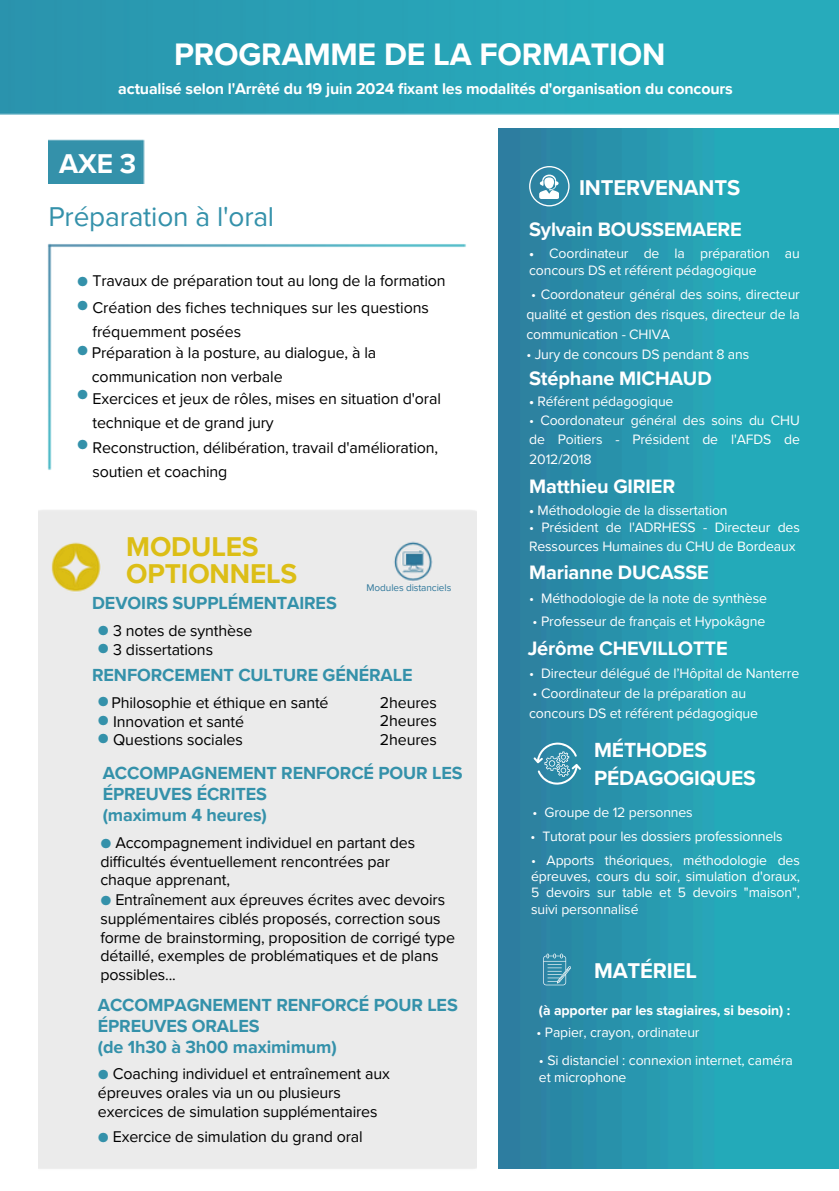
<style>
.page{position:relative;width:839px;height:1191px;background:#fff}
.page>*{position:absolute;margin:0;border:0;box-sizing:border-box;transform-origin:0 0}
.t1{font:700 32px "Proxima Nova";letter-spacing:-.005em;color:#fff}
.t2{font:28px "Proxima Nova";letter-spacing:-.005em;color:#3491aa}
.t3{font:700 28px/27px "Proxima Nova";letter-spacing:-.005em;color:#dcbe16}
.t4{font:700 28px "Proxima Nova";color:#fff}
.t5{font:700 22px "Proxima Nova";letter-spacing:-.005em;color:#fff}
.t6{font:700 21px/28.6px "Proxima Nova";letter-spacing:-.005em;color:#fff}
.t7{font:700 20px "Proxima Nova";letter-spacing:-.01em;color:#fff}
.t8{font:700 18px/21px "Proxima Nova";letter-spacing:-.005em;color:#3491aa}
.t9{font:16px/18.6px "Proxima Nova";letter-spacing:-.01em;color:#000}
.t10{font:700 16px "Proxima Nova";letter-spacing:-.01em;color:#fff}
.t11{font:700 16px/18.6px "Proxima Nova";color:#3491aa}
.t12{font:14px/19.8px "Proxima Nova";letter-spacing:-.01em;color:#fff}
.t13{font:700 14px "Proxima Nova";letter-spacing:-.005em;color:#fff}
.t14{font:10px "Proxima Nova";letter-spacing:-.01em;color:#30789b}
.s1{font-weight:700;color:#3491aa}
.s2{font-weight:700}
</style>
<div class="page">
<div style="left:48px;top:140px;width:97px;height:43px;background:#3491aa"></div>
<img style="left:47px;top:243px;width:419px;height:227px">
<div style="left:38px;top:510px;width:438px;height:659px;background:#ebebeb"></div>
<img style="left:0;top:0;width:838px;height:114px">
<img style="left:498px;top:129px;width:340px;height:1039px">
<svg style="left:529px;top:166px;width:40px;height:40px"></svg>
<svg style="left:531px;top:732px;width:51px;height:61px;background:#4696af"></svg>
<svg style="left:543px;top:954px;width:28px;height:31px"></svg>
<h4 class="t1" style="left:174px;top:36px;width:493px">PROGRAMME DE LA FORMATION</h4>
<p class="t10" style="left:118px;top:80px;width:616px">actualisé selon l'Arrêté du 19 juin 2024 fixant les modalités d'organisation du concours</p>
<p class="t4" style="left:59px;top:147px;width:78px">AXE 3</p>
<p class="t2" style="left:48px;top:200px;width:227px">Préparation à l'oral</p>
<p class="t9" style="left:77px;top:272px;width:370px"><span class="s1">●</span> Travaux de préparation tout au long de la formation</p>
<p class="t9" style="left:92px;top:296px;width:338px;line-height:24px">Création des fiches techniques sur les questions fréquemment posées</p>
<p class="t11" style="left:77px;top:296px;width:13px">●</p>
<p class="t11" style="left:77px;top:341px;width:13px">●</p>
<p class="t11" style="left:77px;top:385px;width:13px">●</p>
<p class="t9" style="left:92px;top:341px;width:286px;line-height:24px">Préparation à la posture, au dialogue, à la communication non verbale</p>
<p class="t9" style="left:92px;top:387px;width:350px;line-height:24px">Exercices et jeux de rôles, mises en situation d'oral technique et de grand jury</p>
<p class="t9" style="left:92px;top:436px;width:347px;line-height:24px">Reconstruction, délibération, travail d'amélioration, soutien et coaching</p>
<p class="t11" style="left:77px;top:435px;width:13px">●</p>
<p class="t3" style="left:126px;top:533px;width:173px">MODULES<br>OPTIONNELS</p>
<h6 class="t8" style="left:92px;top:593px;width:246px">DEVOIRS SUPPLÉMENTAIRES</h6>
<p class="t9" style="left:113px;top:622px;width:141px">3 notes de synthèse<br>3 dissertations</p>
<p class="t11" style="left:98px;top:620px;width:13px">● ●</p>
<p class="t14" style="left:366px;top:582px;width:86px">Modules distanciels</p>
<p class="t8" style="left:92px;top:665px;width:322px">RENFORCEMENT CULTURE GÉNÉRALE</p>
<h1 class="t9" style="left:111px;top:693px;width:219px">Philosophie et éthique en santé</h1>
<p class="t9" style="left:113px;top:713px;width:132px">Innovation et santé<br>Questions sociales</p>
<p class="t11" style="left:98px;top:692px;width:13px;text-align:justify">● ● ●</p>
<p class="t9" style="left:380px;top:693px;width:58px;text-align:justify">2heures 2heures 2heures</p>
<p class="t8" style="left:103px;top:762px;width:361px">ACCOMPAGNEMENT RENFORCÉ POUR LES<br>ÉPREUVES ÉCRITES</p>
<h6 class="t8" style="left:103px;top:804px;width:166px">(maximum 4 heures)</h6>
<h3 class="t9" style="left:100px;top:834px;width:316px"><span class="s1">●</span> Accompagnement individuel en partant des difficultés éventuellement rencontrées par chaque apprenant,</h3>
<p class="t9" style="left:100px;top:891px;width:356px"><span class="s1">●</span> Entraînement aux épreuves écrites avec devoirs supplémentaires ciblés proposés, correction sous forme de brainstorming, proposition de corrigé type détaillé, exemples de problématiques et de plans possibles...</p>
<p class="t8" style="left:98px;top:994px;width:361px">ACCOMPAGNEMENT RENFORCÉ POUR LES<br>ÉPREUVES ORALES</p>
<p class="t8" style="left:98px;top:1036px;width:240px">(de 1h30 à 3h00 maximimum)</p>
<p class="t9" style="left:98px;top:1065px;width:293px"><span class="s1">●</span> Coaching individuel et entraînement aux épreuves orales via un ou plusieurs exercices de simulation supplémentaires</p>
<h2 class="t9" style="left:98px;top:1128px;width:266px"><span class="s1">●</span> Exercice de simulation du grand oral</h2>
<h2 class="t5" style="left:579px;top:175px;width:163px">INTERVENANTS</h2>
<p class="t7" style="left:529px;top:217px;width:214px">Sylvain BOUSSEMAERE</p>
<h5 class="t12" style="left:529px;top:244px;width:272px;line-height:17.6px"><span class="s2">•</span> Coordinateur de la préparation au concours DS et référent pédagogique</h5>
<p class="t12" style="left:526px;top:285px;width:275px;text-align:justify;text-indent:5px">• Coordonateur général des soins, directeur qualité et gestion des risques, directeur de la communication - CHIVA</p>
<p class="t12" style="left:526px;top:345px;width:224px">• Jury de concours DS pendant 8 ans</p>
<p class="t7" style="left:529px;top:367px;width:184px">Stéphane MICHAUD</p>
<h5 class="t12" style="left:529px;top:392px;width:146px"><span class="s2">•</span> Référent pédagogique</h5>
<h5 class="t12" style="left:529px;top:410px;width:272px;text-align:justify">• Coordonateur général des soins du CHU de Poitiers - Président de l'AFDS de 2012/2018</h5>
<h5 class="t7" style="left:529px;top:475px;width:148px">Matthieu GIRIER</h5>
<p class="t12" style="left:529px;top:500px;width:200px"><span class="s2">•</span> Méthodologie de la dissertation</p>
<p class="t12" style="left:529px;top:517px;width:272px">• Président de l'ADRHESS - Directeur des<br>Ressources Humaines du CHU de Bordeaux</p>
<p class="t7" style="left:529px;top:561px;width:181px">Marianne DUCASSE</p>
<p class="t12" style="left:529px;top:589px;width:239px">• Méthodologie de la note de synthèse</p>
<p class="t12" style="left:532px;top:611px;width:234px">• Professeur de français et Hypokâgne</p>
<p class="t7" style="left:527px;top:636px;width:201px">Jérôme CHEVILLOTTE</p>
<h5 class="t12" style="left:529px;top:664px;width:7px">•</h5>
<p class="t12" style="left:541px;top:664px;width:260px">Directeur délégué de l’Hôpital de Nanterre</p>
<p class="t12" style="left:529px;top:684px;width:230px">• Coordinateur de la préparation au concours DS et référent pédagogique</p>
<p class="t6" style="left:594px;top:736px;width:163px">MÉTHODES<br>PÉDAGOGIQUES</p>
<p class="t12" style="left:532px;top:803px;width:162px">• Groupe de 12 personnes</p>
<p class="t12" style="left:530px;top:826px;width:254px">• Tutorat pour les dossiers professionnels</p>
<p class="t12" style="left:531px;top:852px;width:270px;line-height:16.4px;text-align:justify">• Apports théoriques, méthodologie des épreuves, cours du soir, simulation d'oraux, 5 devoirs sur table et 5 devoirs "maison", suivi personnalisé</p>
<p class="t5" style="left:594px;top:958px;width:104px">MATÉRIEL</p>
<p class="t13" style="left:539px;top:1002px;width:253px">(à apporter par les stagiaires, si besoin) :</p>
<p class="t12" style="left:536px;top:1023px;width:164px">• Papier, crayon, ordinateur</p>
<p class="t12" style="left:539px;top:1053px;width:255px;line-height:16.4px">• Si distanciel : connexion internet, caméra et microphone</p>
</div>
